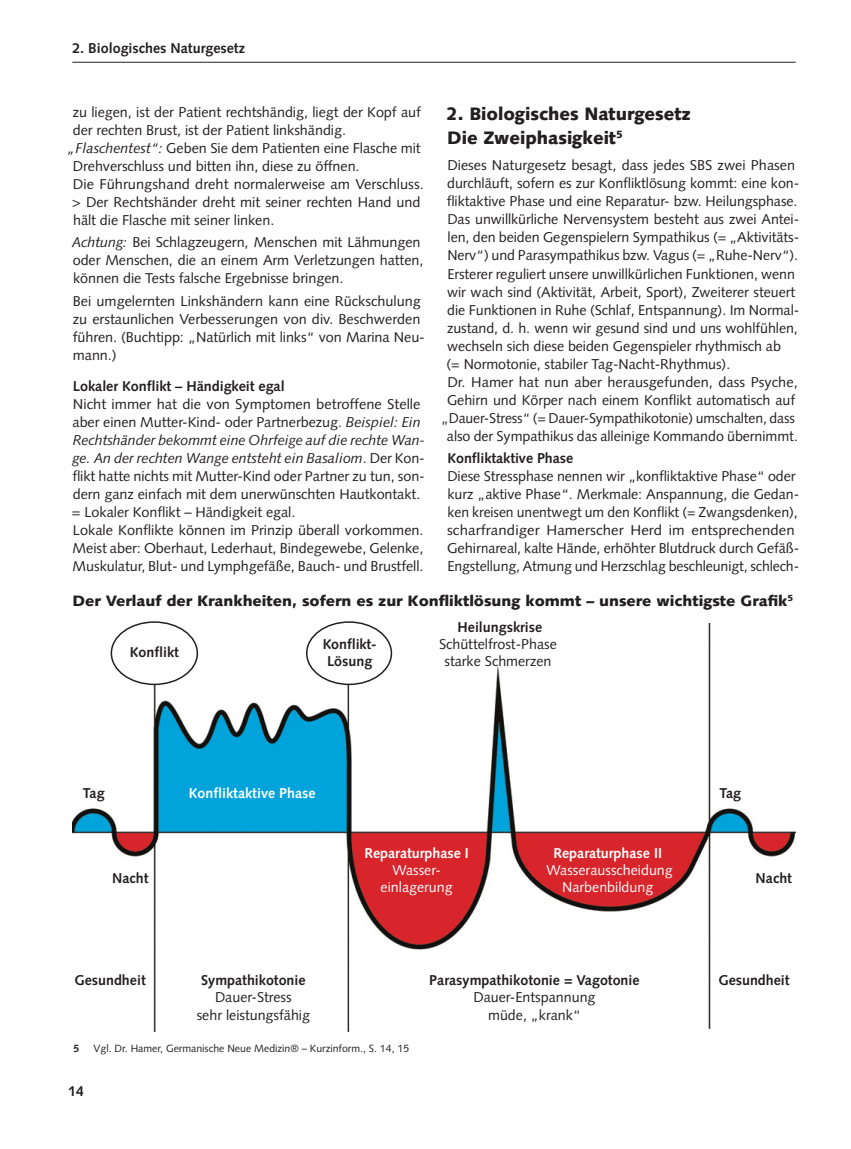
<style>
.page{position:relative;width:851px;height:1149px;background:#fff}
.page>*{position:absolute;margin:0;border:0;box-sizing:border-box;transform-origin:0 0}
.t1{font:900 18px/24px "Syntax";letter-spacing:-.005em;color:#231f20}
.t2{font:900 15px "Syntax";letter-spacing:-.005em;color:#231f20;scale:1.05 1}
.t3{font:14.25px/18px "Syntax";letter-spacing:-.005em;color:#231f20}
.t4{font:700 14.25px/17.1px "Syntax";color:#231f20;text-align:center}
.t5{font:700 14.25px "Syntax";color:#fff}
.t6{font:14.25px/17.1px "Syntax";color:#fff;text-align:center}
.t7{font:10.5px "Syntax";color:#231f20}
.t8{font:700 10.5px "Syntax";color:#231f20}
.s1{font-style:italic}
</style>
<div class="page">
<hr style="left:72px;top:62px;width:723px;height:1px;background:#231f20">
<img style="left:72px;top:623px;width:723px;height:408px">
<div style="left:111px;top:622px;width:86px;height:62px;background:#fff;border-radius:50%"></div>
<div style="left:111px;top:621px;width:87px;height:64px;border:2px solid #231f20;border-radius:50%"></div>
<div style="left:307px;top:622px;width:84px;height:62px;background:#fff;border-radius:50%"></div>
<div style="left:306px;top:621px;width:86px;height:64px;border:2px solid #231f20;border-radius:50%"></div>
<p class="t4" style="left:72px;top:40px;width:174px">2. Biologisches Naturgesetz</p>
<p class="t3" style="left:73px;top:103px;width:349px">zu liegen, ist der Patient rechtshändig, liegt der Kopf auf</p>
<p class="t3" style="left:73px;top:121px;width:275px">der rechten Brust, ist der Patient linkshändig.</p>
<p class="t3" style="left:67px;top:139px;width:355px"><span class="s1">„Flaschentest“:</span> Geben Sie dem Patienten eine Flasche mit</p>
<p class="t3" style="left:73px;top:157px;width:288px">Drehverschluss und bitten ihn, diese zu öffnen.</p>
<p class="t3" style="left:73px;top:175px;width:352px">Die Führungshand dreht normalerweise am Verschluss.</p>
<p class="t3" style="left:72px;top:193px;width:350px">&gt; Der Rechtshänder dreht mit seiner rechten Hand und</p>
<p class="t3" style="left:73px;top:211px;width:203px">hält die Flasche mit seiner linken.</p>
<p class="t3" style="left:72px;top:233px;width:353px"><span class="s1">Achtung:</span> Bei Schlagzeugern, Menschen mit Lähmungen oder Menschen, die an einem Arm Verletzungen hatten, können die Tests falsche Ergebnisse bringen.</p>
<p class="t3" style="left:73px;top:292px;width:353px">Bei umgelernten Linkshändern kann eine Rückschulung zu erstaunlichen Verbesserungen von div. Beschwerden führen. (Buchtipp: „Natürlich mit links“ von Marina Neu&shy;mann.)</p>
<p class="t4" style="left:73px;top:377px;width:213px">Lokaler Konflikt – Händigkeit egal</p>
<p class="t3" style="left:72px;top:394px;width:354px">Nicht immer hat die von Symptomen betroffene Stelle aber einen Mutter-Kind- oder Partnerbezug. <span class="s1">Beispiel: Ein Rechtshänder bekommt eine Ohrfeige auf die rechte Wan&shy;ge. An der rechten Wange entsteht ein Basaliom</span>. Der Kon&shy;flikt hatte nichts mit Mutter-Kind oder Partner zu tun, son&shy;dern ganz einfach mit dem unerwünschten Hautkontakt. = Lokaler Konflikt – Händigkeit egal.<br>Lokale Konflikte können im Prinzip überall vorkommen.<br>Meist aber: Oberhaut, Lederhaut, Bindegewebe, Gelenke, Muskulatur, Blut- und Lymphgefäße, Bauch- und Brustfell.</p>
<p class="t1" style="left:446px;top:102px;width:246px">2. Biologisches Naturgesetz<br>Die Zweiphasigkeit<sup>5</sup></p>
<p class="t3" style="left:447px;top:156px;width:349px">Dieses Naturgesetz besagt, dass jedes SBS zwei Phasen</p>
<p class="t3" style="left:447px;top:174px;width:353px">durchläuft, sofern es zur Konfliktlösung kommt: eine kon-</p>
<p class="t3" style="left:446px;top:192px;width:352px">fliktaktive Phase und eine Reparatur- bzw. Heilungsphase.</p>
<p class="t3" style="left:447px;top:210px;width:353px">Das unwillkürliche Nervensystem besteht aus zwei Antei-</p>
<p class="t3" style="left:447px;top:228px;width:353px">len, den beiden Gegenspielern Sympathikus (= „Aktivitäts-</p>
<p class="t3" style="left:447px;top:246px;width:352px">Nerv“) und Parasympathikus bzw. Vagus (= „Ruhe-Nerv“).</p>
<p class="t3" style="left:447px;top:264px;width:349px">Ersterer reguliert unsere unwillkürlichen Funktionen, wenn</p>
<p class="t3" style="left:447px;top:282px;width:349px">wir wach sind (Aktivität, Arbeit, Sport), Zweiterer steuert</p>
<p class="t3" style="left:447px;top:300px;width:353px">die Funktionen in Ruhe (Schlaf, Entspannung). Im Normal-</p>
<p class="t3" style="left:447px;top:318px;width:352px">zustand, d. h. wenn wir gesund sind und uns wohlfühlen,</p>
<p class="t3" style="left:447px;top:336px;width:335px">wechseln sich diese beiden Gegenspieler rhythmisch ab</p>
<p class="t3" style="left:446px;top:354px;width:285px">(= Normotonie, stabiler Tag-Nacht-Rhythmus).</p>
<p class="t3" style="left:447px;top:372px;width:352px">Dr. Hamer hat nun aber herausgefunden, dass Psyche,</p>
<p class="t3" style="left:447px;top:390px;width:349px">Gehirn und Körper nach einem Konflikt automatisch auf</p>
<p class="t3" style="left:441px;top:408px;width:355px">„Dauer-Stress“ (= Dauer-Sympathikotonie) umschalten, dass</p>
<p class="t3" style="left:447px;top:426px;width:352px">also der Sympathikus das alleinige Kommando übernimmt.</p>
<p class="t4" style="left:447px;top:449px;width:127px">Konfliktaktive Phase</p>
<p class="t3" style="left:447px;top:467px;width:354px">Diese Stressphase nennen wir „konfliktaktive Phase“ oder kurz „aktive Phase“. Merkmale: Anspannung, die Gedan&shy;ken kreisen unentwegt um den Konflikt (= Zwangsdenken), scharfrandiger Hamerscher Herd im entsprechenden Gehirnareal, kalte Hände, erhöhter Blutdruck durch Gefäß-Engstellung, Atmung und Herzschlag beschleunigt, schlech-</p>
<p class="t2" style="left:72px;top:591px;width:688px">Der Verlauf der Krankheiten, sofern es zur Konfliktlösung kommt – unsere wichtigste Grafik<sup>5</sup></p>
<p class="t4" style="left:130px;top:643px;width:51px">Konflikt</p>
<p class="t4" style="left:322px;top:635px;width:56px">Konflikt-<br>Lösung</p>
<p class="t4" style="left:457px;top:618px;width:86px">Heilungskrise</p>
<p class="t3" style="left:439px;top:635px;width:119px;line-height:17.1px;text-align:center">Schüttelfrost-Phase starke Schmerzen</p>
<p class="t4" style="left:83px;top:784px;width:23px">Tag</p>
<p class="t4" style="left:112px;top:869px;width:38px">Nacht</p>
<p class="t5" style="left:189px;top:784px;width:128px">Konfliktaktive Phase</p>
<p class="t5" style="left:364px;top:844px;width:106px">Reparaturphase I</p>
<p class="t6" style="left:380px;top:861px;width:74px">Wasser&shy;einlagerung</p>
<p class="t5" style="left:553px;top:844px;width:110px">Reparaturphase II</p>
<p class="t6" style="left:546px;top:861px;width:128px">Wasserausscheidung<br>Narbenbildung</p>
<p class="t4" style="left:719px;top:784px;width:23px">Tag</p>
<p class="t4" style="left:755px;top:869px;width:38px">Nacht</p>
<p class="t4" style="left:74px;top:971px;width:73px">Gesundheit</p>
<p class="t4" style="left:201px;top:971px;width:106px">Sympathikotonie</p>
<p class="t4" style="left:718px;top:971px;width:73px">Gesundheit</p>
<p class="t3" style="left:197px;top:988px;width:115px;line-height:17.1px;text-align:center">Dauer-Stress<br>sehr leistungsfähig</p>
<p class="t4" style="left:429px;top:971px;width:212px">Parasympathikotonie = Vagotonie</p>
<p class="t3" style="left:473px;top:988px;width:123px;line-height:17.1px;text-align:center">Dauer-Entspannung müde, „krank“</p>
<p class="t8" style="left:73px;top:1042px;width:7px">5</p>
<p class="t7" style="left:94px;top:1041px;width:317px">Vgl. Dr. Hamer, Germanische Neue Medizin® – Kurzinform., S. 14, 15</p>
<p class="t4" style="left:68px;top:1082px;width:17px">14</p>
</div>
